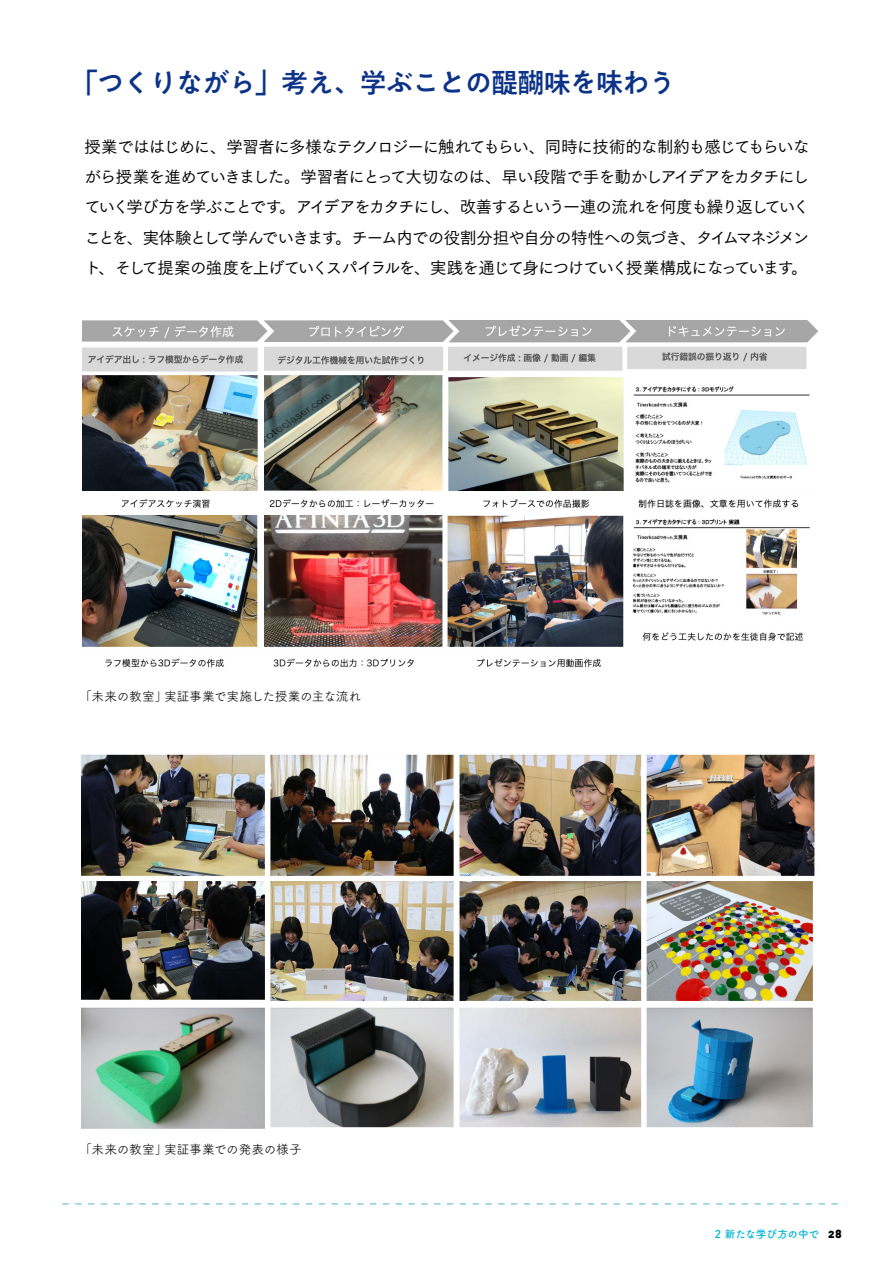
<style>
.page{position:relative;width:893px;height:1263px;background:#fff}
.page>*{position:absolute;margin:0;border:0;box-sizing:border-box;transform-origin:0 0}
.t1{font:500 27.6px "PA1 Gothic Std";letter-spacing:-.05em;color:#0c3388}
.t2{font:16.5px/30.3px "Tsuku Go Pro M";letter-spacing:-.08em;color:#000;text-align:justify}
.t3{font:12.75px "Tsuku A Rd Gothic Std R";letter-spacing:-.02em;color:#000}
.t4{font:10.65px "Tsuku A Rd Gothic Std B";letter-spacing:-.01em;color:#00b4d4}
.s1{font-family:"DIN Black Alternate";font-size:11.7px;color:#000}
</style>
<div class="page">
<svg style="left:62px;top:1203px;width:776px;height:1px"></svg>
<img style="left:82px;top:320px;width:736px;height:348px">
<img style="left:81px;top:754px;width:734px;height:375px">
<h1 class="t1" style="left:71px;top:67px;width:607px">「つくりながら」考え、学ぶことの醍醐味を味わう</h1>
<p class="t2" style="left:84px;top:130px;width:726px">授業でははじめに、学習者に多様なテクノロジーに触れてもらい、同時に技術的な制約も感じてもらいながら授業を進めていきました。学習者にとって大切なのは、早い段階で手を動かしアイデアをカタチにしていく学び方を学ぶことです。アイデアをカタチにし、改善するという一連の流れを何度も繰り返していくことを、実体験として学んでいきます。チーム内での役割分担や自分の特性への気づき、タイムマネジメント、そして提案の強度を上げていくスパイラルを、実践を通じて身につけていく授業構成になっています。</p>
<p class="t3" style="left:79px;top:687px;width:284px">「未来の教室」実証事業で実施した授業の主な流れ</p>
<p class="t3" style="left:79px;top:1140px;width:224px">「未来の教室」実証事業での発表の様子</p>
<p class="t4" style="left:715px;top:1226px;width:128px">2 新たな学び方の中で <span class="s1">28</span></p>
</div>
